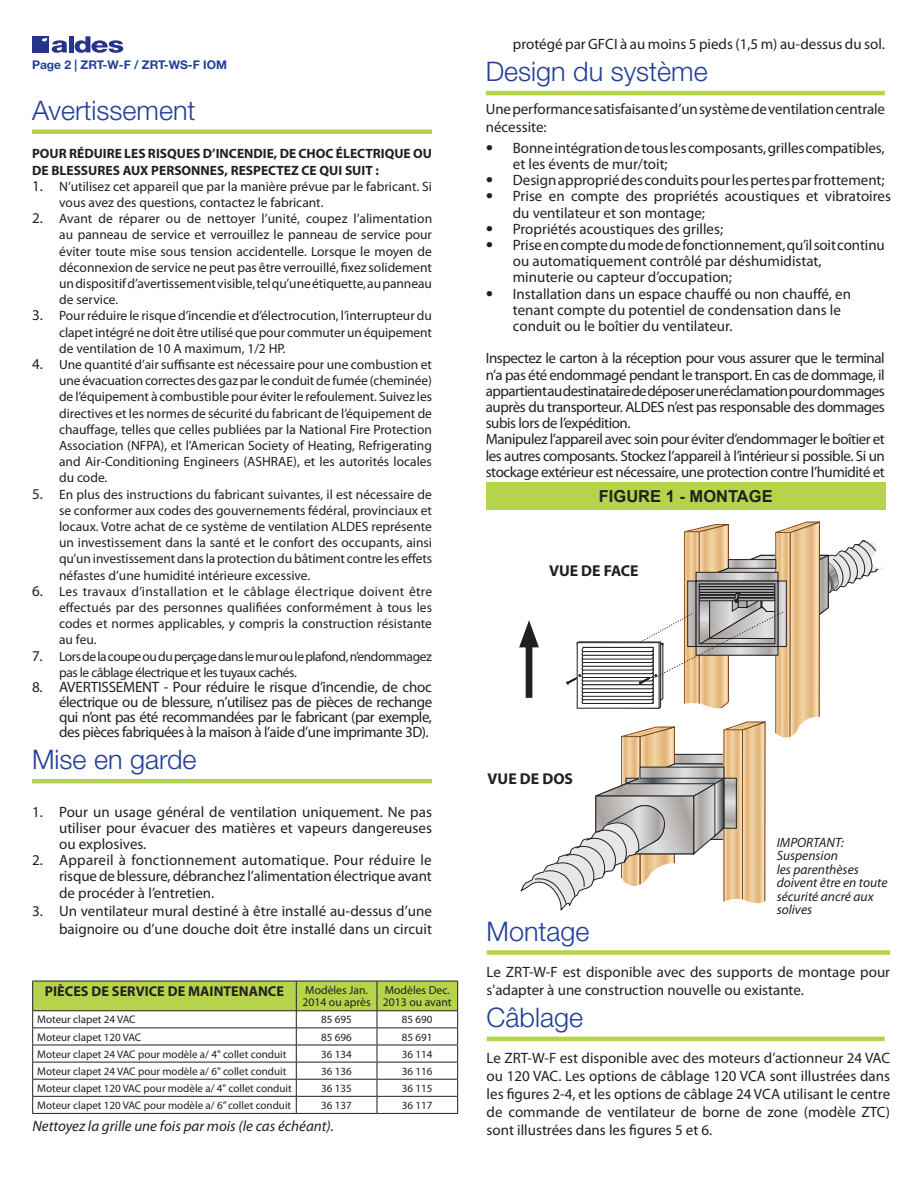
<style>
.page{position:relative;width:918px;height:1188px;background:#fff}
.page>*{position:absolute;margin:0;border:0;box-sizing:border-box;transform-origin:0 0}
.Instruction_Text{font:300 27px "Helvetica Neue LT Std";color:#223f99}
.Body_Paragraphs{font:300 27px "Helvetica Neue LT Std";color:#223f99}
.t1{font:700 16.5px "Arial";color:#231f20}
.t2{font:700 15.75px "Myriad Pro";color:#231f20}
.t3{font:15px/16.2px "Myriad Pro";color:#231f20;text-align:justify}
.t4{font:italic 15px "Myriad Pro";color:#231f20}
.t5{font:700 14.25px "Myriad Pro";color:#231f20}
.t6{font:13.5px/16.2px "Myriad Pro";color:#231f20;text-align:justify}
.t7{font:13.5px/16.2px "Myriad Pro";letter-spacing:-.035em;color:#231f20}
.t8{font:700 13.5px/16.2px "Myriad Pro";color:#231f20}
.t9{font:italic 13.5px/13.5px "Myriad Pro";color:#231f20}
.t10{font:700 12px "Helvetica Neue LT Std";color:#223f99}
.t11{font:11.7px/12.1px "Myriad Pro";color:#231f20}
.t12{font:11.1px "Myriad Pro";color:#231f20}
.s1{font-size:15px}
.s2{font-family:"Helvetica Neue LT Pro";font-stretch:condensed}
</style>
<div class="page">
<div style="left:486px;top:482px;width:400px;height:28px;background:#b5d44b"></div>
<hr style="left:32px;top:1113px;width:264px;height:1px;background:#231f20">
<hr style="left:296px;top:1113px;width:81px;height:1px;background:#231f20">
<hr style="left:377px;top:1113px;width:81px;height:1px;background:#231f20">
<svg style="left:32px;top:981px;width:426px;height:132px"></svg>
<hr style="left:32px;top:1010px;width:264px;height:1px;background:#231f20">
<hr style="left:296px;top:1010px;width:81px;height:1px;background:#231f20">
<div style="left:32px;top:129px;width:400px;height:5px;background:#b5d44b"></div>
<hr style="left:32px;top:779px;width:400px;height:4px;background:#b5d44b">
<hr style="left:486px;top:91px;width:399px;height:4px;background:#b5d44b">
<div style="left:487px;top:950px;width:403px;height:5px;background:#b5d44b"></div>
<hr style="left:487px;top:1037px;width:398px;height:4px;background:#b5d44b">
<svg style="left:519px;top:521px;width:365px;height:390px"></svg>
<div style="left:32px;top:36px;width:17px;height:16px;background:#27348b"></div>
<div style="left:69px;top:36px;width:5px;height:16px;background:#27348b"></div>
<svg style="left:75px;top:36px;width:48px;height:17px"></svg>
<svg style="left:42px;top:38px;width:25px;height:15px"></svg>
<p class="t10" style="left:32px;top:57px;width:196px">Page 2 | ZRT-W-F / ZRT-WS-F IOM</p>
<p class="Instruction_Text" style="left:32px;top:94px;width:165px">Avertissement</p>
<p class="t8" style="left:32px;top:145px;width:401px">POUR RÉDUIRE LES RISQUES D’INCENDIE, DE CHOC ÉLECTRIQUE OU<br>DE BLESSURES AUX PERSONNES, RESPECTEZ CE QUI SUIT :</p>
<p class="t6" style="left:59px;top:178px;width:374px;text-indent:-27px"><span class="s1">1.</span> N’utilisez cet appareil que par la manière prévue par le fabricant. Si vous avez des questions, contactez le fabricant.</p>
<p class="t6" style="left:59px;top:210px;width:374px;text-indent:-27px"><span class="s1">2.</span> Avant de réparer ou de nettoyer l’unité, coupez l’alimentation au panneau de service et verrouillez le panneau de service pour éviter toute mise sous tension accidentelle. Lorsque le moyen de déconnexion de service ne peut pas être verrouillé, fixez solidement un dispositif d’avertissement visible, tel qu’une étiquette, au panneau de service.</p>
<p class="t6" style="left:59px;top:308px;width:374px;text-indent:-27px"><span class="s1">3.</span> Pour réduire le risque d’incendie et d’électrocution, l’interrupteur du clapet intégré ne doit être utilisé que pour commuter un équipement de ventilation de 10 A maximum, 1/2 HP.</p>
<p class="t6" style="left:59px;top:356px;width:375px;text-indent:-27px"><span class="s1">4.</span> Une quantité d’air suffisante est nécessaire pour une combustion et une évacuation correctes des gaz par le conduit de fumée (cheminée) de l’équipement à combustible pour éviter le refoulement. Suivez les directives et les normes de sécurité du fabricant de l’équipement de chauffage, telles que celles publiées par la National Fire Protection Association (NFPA), et l’American Society of Heating, Refrigerating and Air-Conditioning Engineers (ASHRAE), et les autorités locales du code.</p>
<p class="t6" style="left:59px;top:486px;width:374px;text-indent:-27px"><span class="s1">5.</span> En plus des instructions du fabricant suivantes, il est nécessaire de se conformer aux codes des gouvernements fédéral, provinciaux et locaux. Votre achat de ce système de ventilation ALDES représente un investissement dans la santé et le confort des occupants, ainsi qu’un investissement dans la protection du bâtiment contre les effets néfastes d’une humidité intérieure excessive.</p>
<p class="t6" style="left:59px;top:583px;width:375px;text-indent:-27px"><span class="s1">6.</span> Les travaux d’installation et le câblage électrique doivent être effectués par des personnes qualifiées conformément à tous les codes et normes applicables, y compris la construction résistante au feu.</p>
<p class="t7" style="left:59px;top:648px;width:374px;text-indent:-27px"><span class="s1">7.</span> Lors de la coupe ou du perçage dans le mur ou le plafond, n’endommagez pas le câblage électrique et les tuyaux cachés.</p>
<p class="t3" style="left:59px;top:679px;width:375px;line-height:15px;text-indent:-27px">8. AVERTISSEMENT - Pour réduire le risque d’incendie, de choc électrique ou de blessure, n’utilisez pas de pièces de rechange qui n’ont pas été recommandées par le fabricant (par exemple, des pièces fabriquées à la maison à l’aide d’une imprimante 3D).</p>
<p class="Instruction_Text" style="left:32px;top:743px;width:166px">Mise en garde</p>
<p class="t3" style="left:59px;top:803px;width:374px;text-indent:-27px">1. Pour un usage général de ventilation uniquement. Ne pas utiliser pour évacuer des matières et vapeurs dangereuses ou explosives.</p>
<p class="t3" style="left:59px;top:852px;width:374px;text-indent:-27px">2. Appareil à fonctionnement automatique. Pour réduire le risque de blessure, débranchez l’alimentation électrique avant de procéder à l’entretien.</p>
<p class="t3" style="left:32px;top:901px;width:401px;line-height:18px;text-align:right">3. Un ventilateur mural destiné à être installé au-dessus d’une baignoire ou d’une douche doit être installé dans un circuit</p>
<p class="t5" style="left:45px;top:982px;width:241px">PIÈCES DE SERVICE DE MAINTENANCE</p>
<p class="t11" style="left:303px;top:984px;width:70px">Modèles Jan.<br>2014 ou après</p>
<p class="t11" style="left:383px;top:984px;width:70px">Modèles Dec.<br>2013 ou avant</p>
<p class="t12" style="left:37px;top:1013px;width:100px">Moteur clapet 24 VAC</p>
<p class="t12" style="left:321px;top:1013px;width:32px">85 695</p>
<p class="t12" style="left:402px;top:1013px;width:32px">85 690</p>
<p class="t12" style="left:37px;top:1030px;width:106px">Moteur clapet 120 VAC</p>
<p class="t12" style="left:321px;top:1030px;width:32px">85 696</p>
<p class="t12" style="left:402px;top:1030px;width:32px">85 691</p>
<p class="t12" style="left:37px;top:1047px;width:251px">Moteur clapet 24 VAC pour modèle a/ 4" collet conduit</p>
<p class="t12" style="left:321px;top:1047px;width:32px">36 134</p>
<p class="t12" style="left:402px;top:1047px;width:32px">36 114</p>
<p class="t12" style="left:37px;top:1064px;width:251px">Moteur clapet 24 VAC pour modèle a/ 6" collet conduit</p>
<p class="t12" style="left:321px;top:1064px;width:32px">36 136</p>
<p class="t12" style="left:402px;top:1064px;width:32px">36 116</p>
<p class="t12" style="left:37px;top:1081px;width:256px">Moteur clapet 120 VAC pour modèle a/ 4" collet conduit</p>
<p class="t12" style="left:321px;top:1081px;width:32px">36 135</p>
<p class="t12" style="left:402px;top:1081px;width:32px">36 115</p>
<p class="t12" style="left:37px;top:1098px;width:256px">Moteur clapet 120 VAC pour modèle a/ 6” collet conduit</p>
<p class="t12" style="left:321px;top:1098px;width:32px">36 137</p>
<p class="t12" style="left:402px;top:1098px;width:32px">36 117</p>
<p class="t4" style="left:32px;top:1117px;width:303px">Nettoyez la grille une fois par mois (le cas échéant).</p>
<p class="t3" style="left:513px;top:35px;width:374px">protégé par GFCI à au moins 5 pieds (1,5 m) au-dessus du sol.</p>
<p class="Instruction_Text" style="left:486px;top:55px;width:223px">Design du système</p>
<p class="t3" style="left:486px;top:100px;width:401px;line-height:18px">Une performance satisfaisante d’un système de ventilation centrale nécessite:</p>
<p class="t3" style="left:486px;top:139px;width:400px"><span class="s2">•</span> Bonne intégration de tous les composants, grilles compatibles,</p>
<p class="t3" style="left:513px;top:156px;width:156px">et les évents de mur/toit;</p>
<p class="t3" style="left:486px;top:172px;width:400px"><span class="s2">•</span> Design approprié des conduits pour les pertes par frottement;</p>
<p class="t3" style="left:513px;top:188px;width:380px;text-indent:-27px"><span class="s2">•</span> Prise en compte des propriétés acoustiques et vibratoires du ventilateur et son montage;</p>
<p class="t3" style="left:486px;top:220px;width:239px"><span class="s2">•</span> Propriétés acoustiques des grilles;</p>
<p class="t3" style="left:486px;top:237px;width:400px"><span class="s2">•</span> Prise en compte du mode de fonctionnement, qu’il soit continu</p>
<p class="t3" style="left:513px;top:253px;width:310px">ou automatiquement contrôlé par déshumidistat, minuterie ou capteur d’occupation;</p>
<p class="t3" style="left:513px;top:285px;width:340px;text-align:left;text-indent:-27px"><span class="s2">•</span> Installation dans un espace chauffé ou non chauffé, en tenant compte du potentiel de condensation dans le conduit ou le boîtier du ventilateur.</p>
<p class="t3" style="left:486px;top:350px;width:401px">Inspectez le carton à la réception pour vous assurer que le terminal n’a pas été endommagé pendant le transport. En cas de dommage, il appartient au destinataire de déposer une réclamation pour dommages auprès du transporteur. ALDES n’est pas responsable des dommages subis lors de l’expédition.</p>
<p class="t3" style="left:486px;top:431px;width:401px">Manipulez l’appareil avec soin pour éviter d’endommager le boîtier et les autres composants. Stockez l’appareil à l’intérieur si possible. Si un stockage extérieur est nécessaire, une protection contre l’humidité et</p>
<p class="t1" style="left:599px;top:485px;width:175px">FIGURE 1 - MONTAGE</p>
<p class="t2" style="left:549px;top:561px;width:91px">VUE DE FACE</p>
<p class="t2" style="left:488px;top:769px;width:87px">VUE DE DOS</p>
<p class="t9" style="left:777px;top:835px;width:69px">IMPORTANT:</p>
<p class="t9" style="left:777px;top:849px;width:63px">Suspension</p>
<p class="t9" style="left:777px;top:862px;width:112px">les parenthèses doivent être en toute sécurité ancré aux solives</p>
<p class="Body_Paragraphs" style="left:487px;top:914px;width:105px">Montage</p>
<p class="t3" style="left:487px;top:962px;width:405px;line-height:18px">Le ZRT-W-F est disponible avec des supports de montage pour s'adapter à une construction nouvelle ou existante.</p>
<p class="Instruction_Text" style="left:487px;top:1001px;width:98px">Câblage</p>
<p class="t3" style="left:487px;top:1049px;width:405px;line-height:18px">Le ZRT-W-F est disponible avec des moteurs d’actionneur 24 VAC ou 120 VAC. Les options de câblage 120 VCA sont illustrées dans les figures 2-4, et les options de câblage 24 VCA utilisant le centre de commande de ventilateur de borne de zone (modèle ZTC) sont illustrées dans les figures 5 et 6.</p>
</div>
